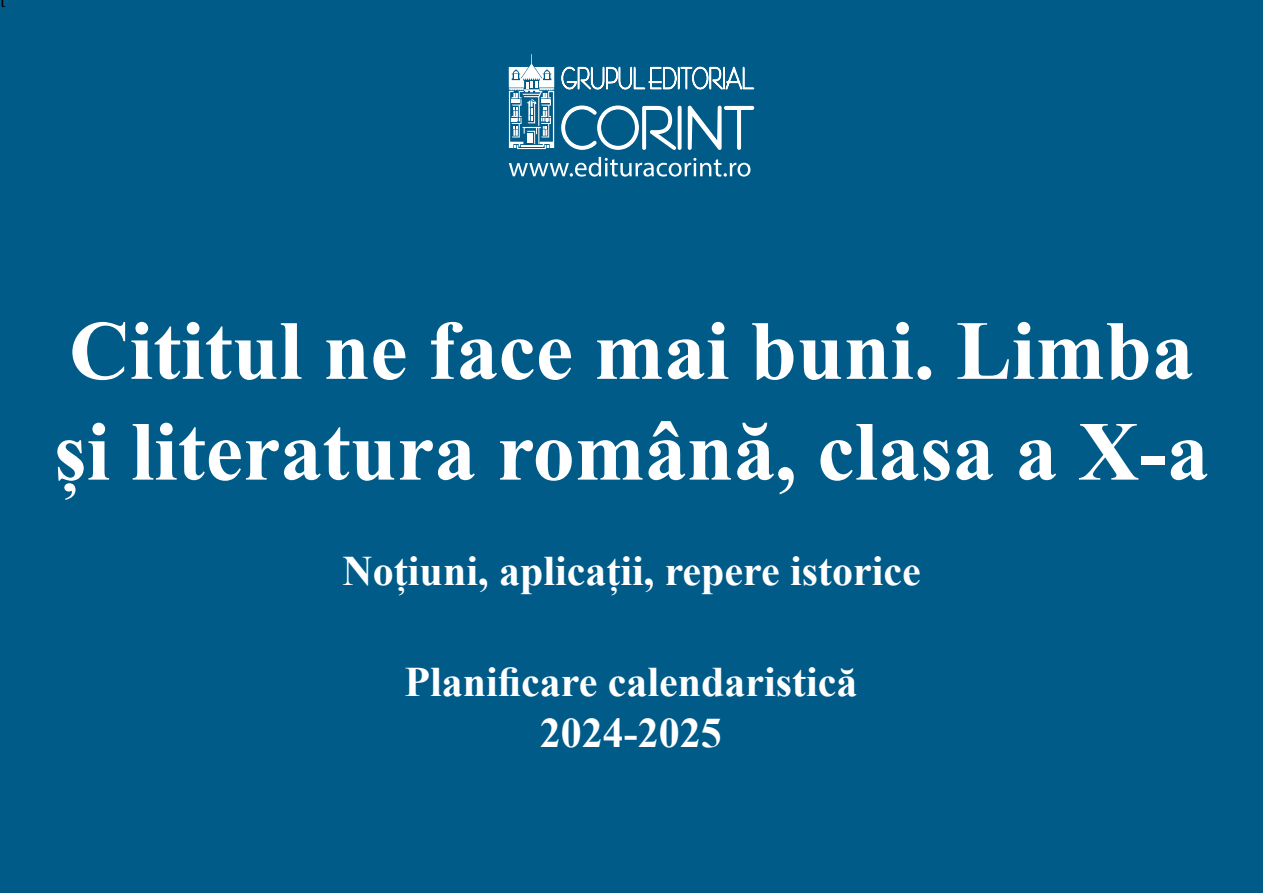
<style>
.page{position:relative;width:1263px;height:893px;background:#005b89}
.page>*{position:absolute;margin:0;border:0;box-sizing:border-box;transform-origin:0 0}
.t1{font:700 84px/100.8px "Times New Roman";color:#fff}
.t2{font:700 42px/50.4px "Times New Roman";color:#fff;text-align:center}
.t3{font:18px "Minion Pro";color:#000}
</style>
<div class="page">
<svg style="left:509px;top:54px;width:246px;height:123px"></svg>
<p class="t3" style="left:0;top:-11px;width:7px">t</p>
<h1 class="t1" style="left:54px;top:298px;width:1156px">Cititul ne face mai buni. Limba și literatura română, clasa a X-a</h1>
<p class="t2" style="left:343px;top:544px;width:580px">Noțiuni, aplicații, repere istorice</p>
<p class="t2" style="left:404px;top:656px;width:455px">Planificare calendaristică<br>2024-2025</p>
</div>
